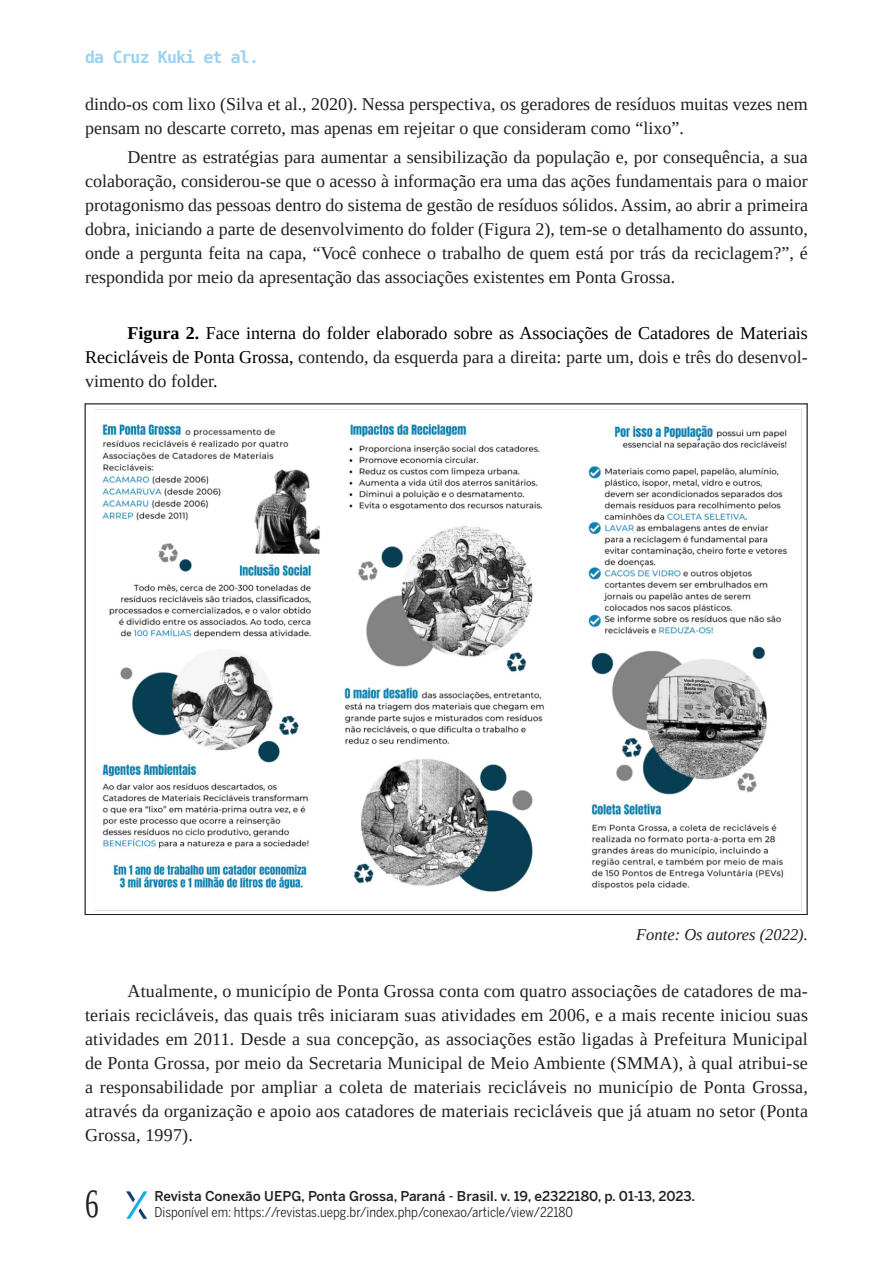
<style>
.page{position:relative;width:893px;height:1263px;background:#fff}
.page>*{position:absolute;margin:0;border:0;box-sizing:border-box;transform-origin:0 0}
.t1{font:39.9px "Liberation Serif";color:#231f20;scale:.68 1}
.TEXTO_ARTIGO{font:18px/24px "Liberation Serif";color:#231f20;text-align:justify}
.TEXTO_ARTIGO-2{font:18px/24px "Liberation Serif";color:#000;text-align:justify}
.FONTE{font:italic 16.5px "Liberation Serif";color:#231f20}
.t2{font:700 16.5px "DejaVu Sans Mono";letter-spacing:-.05em;color:#9bd2f1}
.t3{font:13.5px "Benton Sans Cond";color:#231f20}
.t4{font:500 13.5px "Benton Sans";color:#231f20}
.s1{font-weight:700}
.s2{color:#231f20}
</style>
<div class="page">
<svg style="left:126px;top:1191px;width:21px;height:28px"></svg>
<img style="left:94px;top:409px;width:708px;height:502px">
<p class="t2" style="left:85px;top:45px;width:175px">da Cruz Kuki et al.</p>
<p class="TEXTO_ARTIGO" style="left:85px;top:92px;width:724px">dindo-os com lixo (Silva et al., 2020). Nessa perspectiva, os geradores de resíduos muitas vezes nem pensam no descarte correto, mas apenas em rejeitar o que consideram como “lixo”.</p>
<p class="TEXTO_ARTIGO" style="left:85px;top:144px;width:724px;text-indent:43px">Dentre as estratégias para aumentar a sensibilização da população e, por consequência, a sua colaboração, considerou-se que o acesso à informação era uma das ações fundamentais para o maior protagonismo das pessoas dentro do sistema de gestão de resíduos sólidos. Assim, ao abrir a primeira dobra, iniciando a parte de desenvolvimento do folder (Figura 2), tem-se o detalhamento do assunto, onde a pergunta feita na capa, “Você conhece o trabalho de quem está por trás da reciclagem?”, é respondida por meio da apresentação das associações existentes em Ponta Grossa.</p>
<p class="TEXTO_ARTIGO-2" style="left:85px;top:321px;width:724px;text-indent:43px"><span class="s1">Figura 2.</span> Face interna do folder elaborado sobre as Associações de Catadores de Materiais Recicláveis de Ponta Grossa, <span class="s2">contendo, da esquerda para a direita: parte um, dois e três do desenvol&shy;vimento do folder</span>.</p>
<p class="FONTE" style="left:636px;top:924px;width:173px">Fonte: Os autores (2022).</p>
<p class="TEXTO_ARTIGO" style="left:85px;top:978px;width:724px;text-indent:43px">Atualmente, o município de Ponta Grossa conta com quatro associações de catadores de ma&shy;teriais recicláveis, das quais três iniciaram suas atividades em 2006, e a mais recente iniciou suas atividades em 2011. Desde a sua concepção, as associações estão ligadas à Prefeitura Municipal de Ponta Grossa, por meio da Secretaria Municipal de Meio Ambiente (SMMA), à qual atribui-se a responsabilidade por ampliar a coleta de materiais recicláveis no município de Ponta Grossa, através da organização e apoio aos catadores de materiais recicláveis que já atuam no setor (Ponta Grossa, 1997).</p>
<h1 class="t1" style="left:85px;top:1178px;width:21px">6</h1>
<p class="t4" style="left:155px;top:1188px;width:542px">Revista Conexão UEPG, Ponta Grossa, Paraná - Brasil. v. 19, e2322180, p. 01-13, 2023.</p>
<p class="t3" style="left:155px;top:1205px;width:420px">Disponível em: https://revistas.uepg.br/index.php/conexao/article/view/22180</p>
</div>
